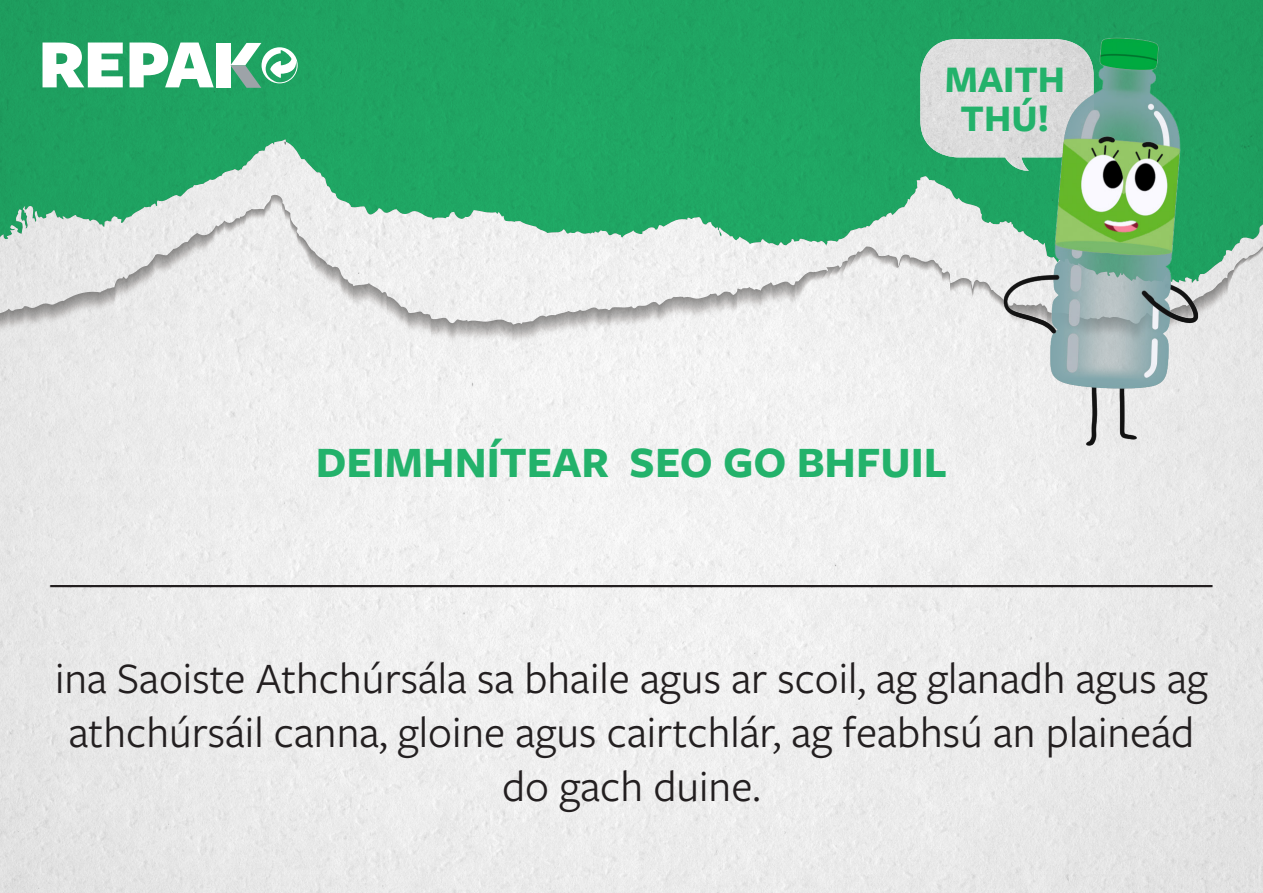
<style>
.page{position:relative;width:1263px;height:893px;background:#fff}
.page>*{position:absolute;margin:0;border:0;box-sizing:border-box;transform-origin:0 0}
.t1{font:45px/54px "Freight Sans Pro";color:#231f20;text-align:center}
.t2{font:700 45px "Freight Sans Pro";color:#23b26b}
.t3{font:700 39px "Freight Sans Pro";color:#23b26b}
</style>
<div class="page">
<img style="left:0;top:0;width:1263px;height:893px">
<svg style="left:43px;top:43px;width:80px;height:44px"></svg>
<svg style="left:130px;top:43px;width:84px;height:44px"></svg>
<div style="left:216px;top:43px;width:14px;height:45px;background:#fff"></div>
<svg style="left:230px;top:43px;width:68px;height:45px"></svg>
<img style="left:985px;top:0;width:257px;height:514px">
<p class="t3" style="left:945px;top:52px;width:122px">MAITH</p>
<p class="t3" style="left:961px;top:91px;width:90px">THÚ!</p>
<p class="t2" style="left:316px;top:431px;width:633px">DEIMHNÍTEAR SEO GO BHFUIL</p>
<p class="t1" style="left:51px;top:542px;width:1163px">__________________________________________________________</p>
<p class="t1" style="left:55px;top:650px;width:1154px">ina Saoiste Athchúrsála sa bhaile agus ar scoil, ag glanadh agus ag athchúrsáil canna, gloine agus cairtchlár, ag feabhsú an plaineád do gach duine.</p>
</div>
